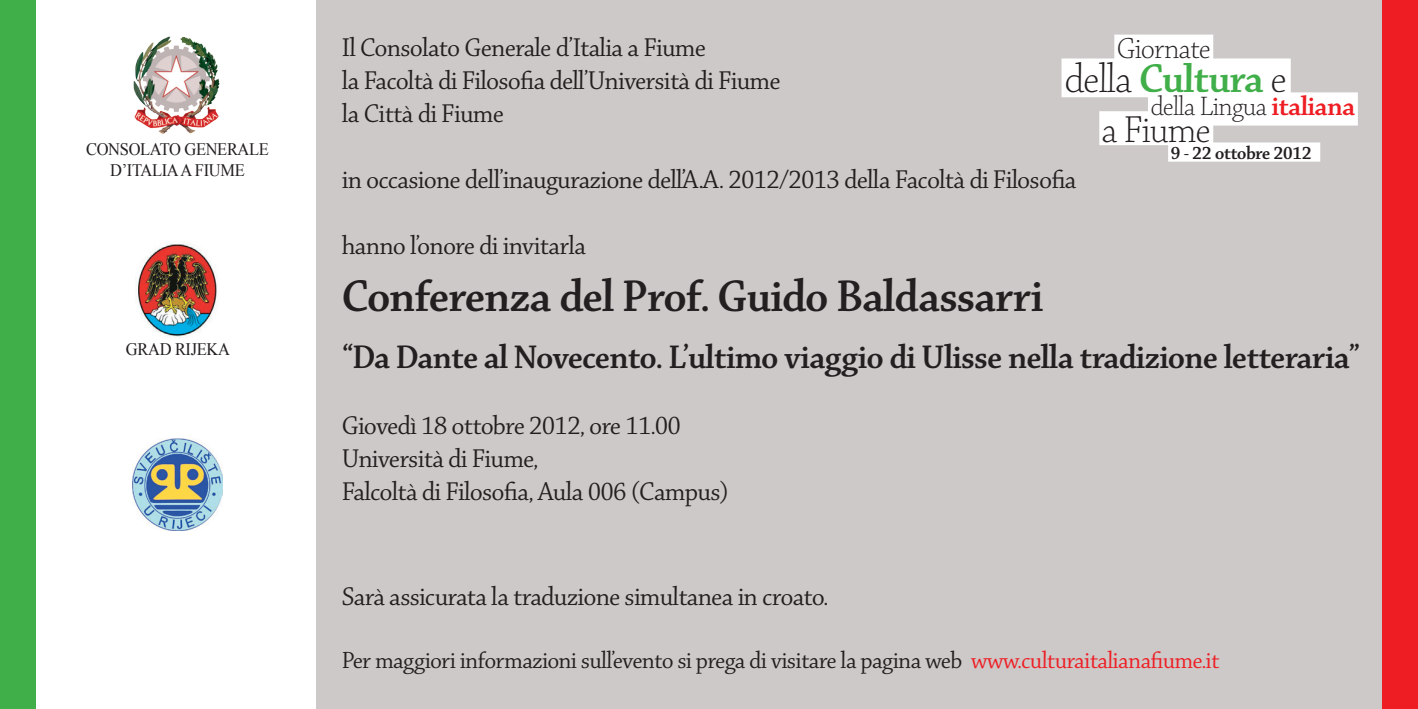
<style>
.page{position:relative;width:1418px;height:709px;background:#fff}
.page>*{position:absolute;margin:0;border:0;box-sizing:border-box;transform-origin:0 0}
.t1{font:47.5px "Chaparral Pro Semibold Disp";letter-spacing:-.005em;color:#231f20}
.t2{font:43px "Chaparral Pro Semibold Disp";letter-spacing:-.005em;color:#40ae49}
.t3{font:40px "Chaparral Pro Light Disp";letter-spacing:-.005em;color:#231f20}
.t4{font:35px "Chaparral Pro Semibold Disp";letter-spacing:-.005em;color:#231f20}
.t5{font:31px "Chaparral Pro Light Disp";letter-spacing:-.01em;color:#231f20}
.t6{font:28.5px "Chaparral Pro Light Disp";letter-spacing:-.005em;color:#231f20}
.t7{font:27.5px/33px "Chaparral Pro Disp";letter-spacing:-.005em;color:#231f20}
.t8{font:25px "Chaparral Pro Disp";letter-spacing:-.005em;color:#231f20}
.t9{font:19.25px "Chaparral Pro Semibold Disp";letter-spacing:-.005em;color:#231f20}
.t10{font:17.5px/21px "Times New Roman";letter-spacing:-.02em;color:#231f20;text-align:center;scale:.94 1}
.s1{font-family:"Chaparral Pro Light Disp";color:#231f20}
.s2{font-family:"Chaparral Pro Semibold Disp";color:#ee1d23}
.s3{color:#ee1d23}
</style>
<div class="page">
<div style="left:316px;top:0;width:1101px;height:709px;background:#cdc9c8"></div>
<div style="left:0;top:0;width:35px;height:709px;background:#40ae49"></div>
<div style="left:1382px;top:0;width:35px;height:709px;background:#ee1d23"></div>
<div style="left:1168px;top:142px;width:152px;height:20px;background:#fff"></div>
<div style="left:1061px;top:58px;width:229px;height:39px;background:#fff"></div>
<div style="left:1099px;top:111px;width:114px;height:34px;background:#fff"></div>
<div style="left:1147px;top:92px;width:210px;height:33px;background:#fff"></div>
<div style="left:1114px;top:35px;width:99px;height:28px;background:#fff"></div>
<img style="left:133px;top:36px;width:87px;height:98px">
<img style="left:136px;top:242px;width:81px;height:96px">
<img style="left:132px;top:439px;width:91px;height:91px">
<p class="t10" style="left:86px;top:138px;width:196px">CONSOLATO GENERALE<br>D’ITALIA A FIUME</p>
<p class="t10" style="left:126px;top:338px;width:112px">GRAD RIJEKA</p>
<p class="t7" style="left:342px;top:32px;width:440px">Il Consolato Generale d’Italia a Fiume<br>la Facoltà di Filosofia dell’Università di Fiume la Città di Fiume</p>
<p class="t5" style="left:1117px;top:33px;width:95px">Giornate</p>
<h2 class="t2" style="left:1064px;top:56px;width:223px"><span class="s1">della</span> Cultura <span class="s1">e</span></h2>
<h3 class="t3" style="left:1102px;top:109px;width:110px">a Fiume</h3>
<p class="t6" style="left:1150px;top:92px;width:206px">della Lingua <span class="s2">italiana</span></p>
<p class="t9" style="left:1170px;top:143px;width:142px">9 - 22 ottobre 2012</p>
<p class="t7" style="left:342px;top:164px;width:735px">in occasione dell’inaugurazione dell’A.A. 2012/2013 della Facoltà di Filosofia</p>
<p class="t7" style="left:342px;top:230px;width:245px">hanno l’onore di invitarla</p>
<h1 class="t1" style="left:342px;top:271px;width:702px">Conferenza del Prof. Guido Baldassarri</h1>
<p class="t4" style="left:342px;top:338px;width:1019px">“Da Dante al Novecento. L’ultimo viaggio di Ulisse nella tradizione letteraria”</p>
<p class="t7" style="left:342px;top:410px;width:388px">Giovedì 18 ottobre 2012, ore 11.00<br>Università di Fiume,<br>Falcoltà di Filosofia, Aula 006 (Campus)</p>
<p class="t7" style="left:342px;top:581px;width:487px">Sarà assicurata la traduzione simultanea in croato.</p>
<p class="t8" style="left:342px;top:647px;width:878px">Per maggiori informazioni sull’evento si prega di visitare la pagina web <span class="s3">www.culturaitalianafiume.it</span></p>
</div>
